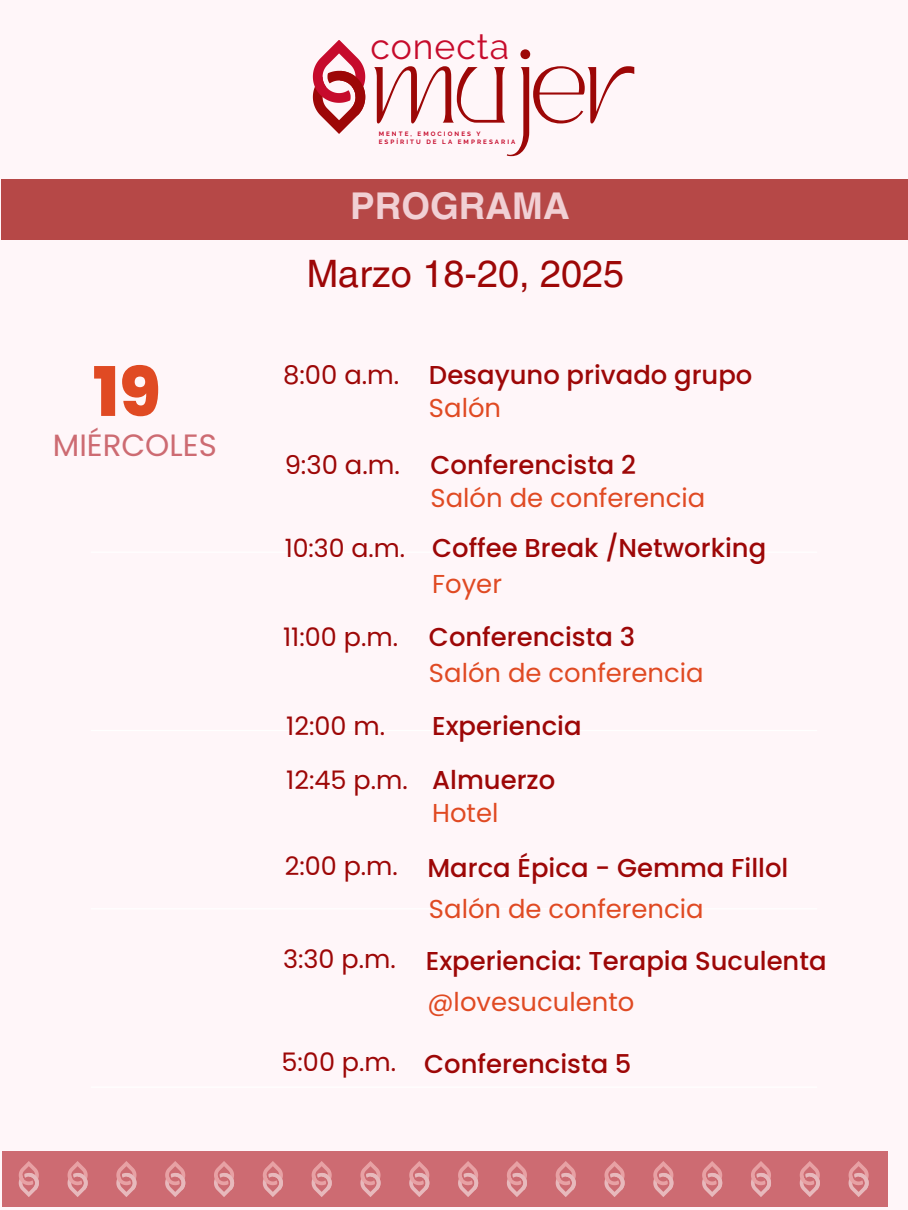
<style>
.page{position:relative;width:908px;height:1210px;background:#fff}
.page>*{position:absolute;margin:0;border:0;box-sizing:border-box;transform-origin:0 0}
.t1{font:83.54px "TANMIGNON DISPLAY";letter-spacing:-.05em;color:#9d0707}
.t2{font:800 68.25px "Poppins";color:#e04a23}
.t3{font:37.8px "Helvetica LT Pro";color:#9d0707}
.t4{font:700 36.89px "Helvetica LT Pro";color:#f1d0d4}
.t5{font:35.45px "Raleway";letter-spacing:.025em;color:#c60b2c}
.t6{font:30.8px "Poppins";color:#cd6b72}
.t7{font:500 25.87px "Poppins";color:#9d0707}
.t8{font:25.87px "Poppins";color:#e04a23}
.t9{font:25.87px "Poppins";color:#9d0707}
.t10{font:25.52px "Poppins";color:#9d0707}
.t11{font:25.2px "Poppins";color:#9d0707}
.t12{font:700 6.23px/8.3px "Raleway";letter-spacing:.33em;color:#c60b2c}
</style>
<div class="page">
<div style="left:0;top:0;width:907px;height:1210px;background:#fff6f9"></div>
<hr style="left:91px;top:551px;width:725px;height:2px;background:#fff">
<hr style="left:91px;top:730px;width:725px;height:1px;background:#fff">
<hr style="left:91px;top:908px;width:725px;height:1px;background:#fff">
<hr style="left:91px;top:1086px;width:725px;height:1px;background:#fff">
<div style="left:2px;top:179px;width:905px;height:61px;background:#b64847"></div>
<div style="left:2px;top:1151px;width:885px;height:55px;background:#cd6b72"></div>
<svg style="left:848px;top:1161px;width:20px;height:36px"></svg>
<svg style="left:799px;top:1161px;width:20px;height:36px"></svg>
<svg style="left:751px;top:1161px;width:19px;height:36px"></svg>
<svg style="left:702px;top:1161px;width:20px;height:36px"></svg>
<svg style="left:653px;top:1161px;width:20px;height:36px"></svg>
<svg style="left:604px;top:1161px;width:20px;height:36px"></svg>
<svg style="left:555px;top:1161px;width:20px;height:36px"></svg>
<svg style="left:507px;top:1161px;width:20px;height:36px"></svg>
<svg style="left:458px;top:1161px;width:20px;height:36px"></svg>
<svg style="left:409px;top:1161px;width:20px;height:36px"></svg>
<svg style="left:360px;top:1161px;width:20px;height:36px"></svg>
<svg style="left:311px;top:1161px;width:20px;height:36px"></svg>
<svg style="left:263px;top:1161px;width:20px;height:36px"></svg>
<svg style="left:214px;top:1161px;width:20px;height:36px"></svg>
<svg style="left:165px;top:1161px;width:20px;height:36px"></svg>
<svg style="left:116px;top:1161px;width:20px;height:36px"></svg>
<svg style="left:67px;top:1161px;width:21px;height:36px"></svg>
<svg style="left:19px;top:1161px;width:20px;height:36px"></svg>
<svg style="left:313px;top:40px;width:52px;height:94px"></svg>
<h5 class="t2" style="left:93px;top:344px;width:69px">19</h5>
<p class="t6" style="left:53px;top:423px;width:165px">MIÉRCOLES</p>
<h5 class="t5" style="left:370px;top:26px;width:140px">conecta</h5>
<h4 class="t1" style="left:371px;top:38px;width:266px">MUJER</h4>
<h5 class="t12" style="left:426px;top:129px;width:46px;text-indent:-9px">E M O C I O N E S<br>D E</h5>
<h5 class="t12" style="left:378px;top:129px;width:44px">M E N T E ,<br>E S P Í R I T U</h5>
<h5 class="t12" style="left:476px;top:129px;width:6px">Y</h5>
<h5 class="t12" style="left:442px;top:137px;width:11px">L A</h5>
<h5 class="t12" style="left:457px;top:137px;width:59px">E M PRESARI A</h5>
<h5 class="t4" style="left:350px;top:192px;width:221px">PROGRAMA</h5>
<h2 class="t3" style="left:307px;top:259px;width:319px">Marzo 18-20, 2025</h2>
<h5 class="t9" style="left:283px;top:357px;width:118px">8:00 a.m.</h5>
<h4 class="t7" style="left:429px;top:357px;width:325px">Desayuno privado grupo</h4>
<h4 class="t8" style="left:429px;top:390px;width:74px">Salón</h4>
<h2 class="t9" style="left:284px;top:446px;width:117px">9:30 a.m.</h2>
<p class="t11" style="left:284px;top:530px;width:122px">10:30 a.m.</p>
<p class="t7" style="left:430px;top:446px;width:207px">Conferencista 2</p>
<h3 class="t8" style="left:430px;top:480px;width:276px">Salón de conferencia</h3>
<h1 class="t7" style="left:432px;top:530px;width:335px">Coffee Break /Networking</h1>
<h5 class="t8" style="left:432px;top:566px;width:71px">Foyer</h5>
<h5 class="t10" style="left:283px;top:619px;width:116px">11:00 p.m.</h5>
<h4 class="t7" style="left:429px;top:619px;width:207px">Conferencista 3</h4>
<h5 class="t8" style="left:429px;top:654px;width:276px">Salón de conferencia</h5>
<h5 class="t10" style="left:286px;top:708px;width:100px">12:00 m.</h5>
<h4 class="t7" style="left:432px;top:708px;width:151px">Experiencia</h4>
<h5 class="t10" style="left:286px;top:762px;width:123px">12:45 p.m.</h5>
<h4 class="t7" style="left:432px;top:761px;width:125px">Almuerzo</h4>
<h5 class="t10" style="left:284px;top:848px;width:115px">2:00 p.m.</h5>
<h5 class="t8" style="left:432px;top:795px;width:68px">Hotel</h5>
<h5 class="t7" style="left:427px;top:850px;width:362px">Marca Épica - Gemma Fillol</h5>
<h4 class="t8" style="left:429px;top:891px;width:276px">Salón de conferencia</h4>
<h5 class="t10" style="left:283px;top:941px;width:114px">3:30 p.m.</h5>
<h5 class="t7" style="left:425px;top:943px;width:402px">Experiencia: Terapia Suculenta</h5>
<h4 class="t8" style="left:427px;top:983px;width:208px">@lovesuculento</h4>
<h5 class="t10" style="left:281px;top:1043px;width:116px">5:00 p.m.</h5>
<h5 class="t7" style="left:424px;top:1045px;width:209px">Conferencista 5</h5>
</div>
